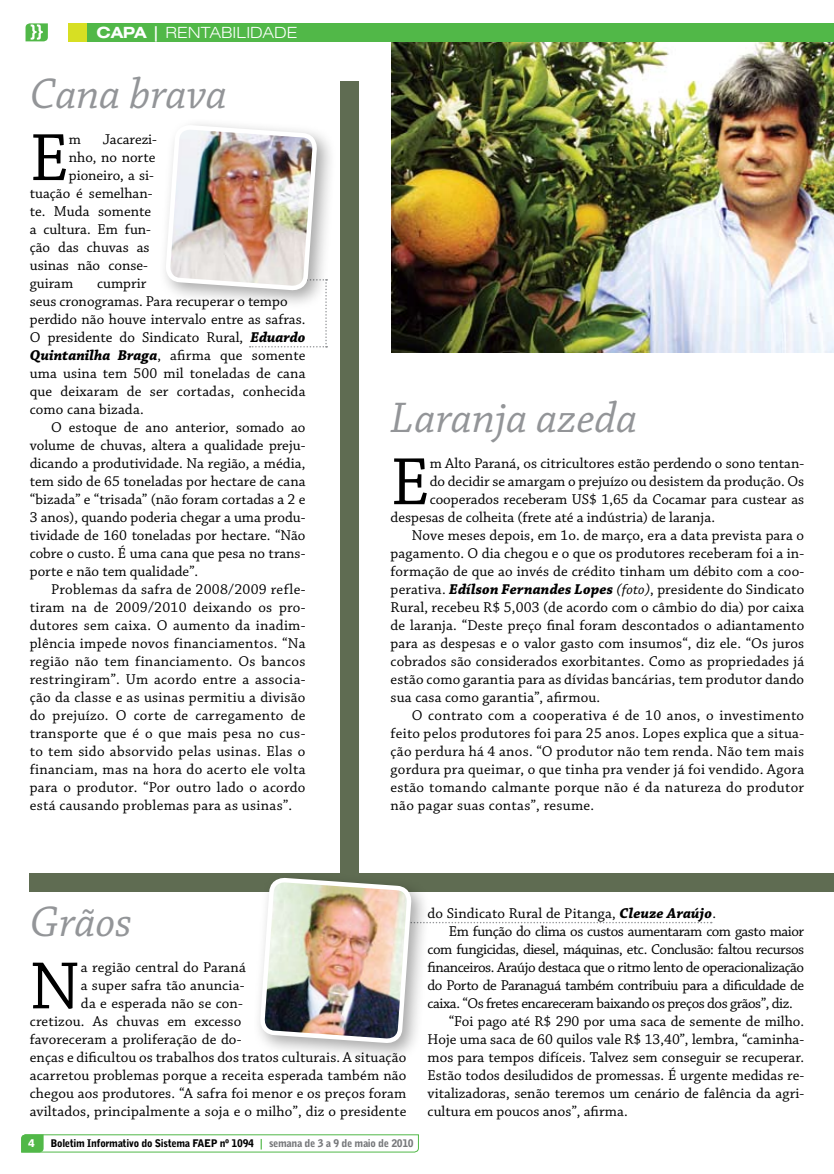
<style>
.page{position:relative;width:834px;height:1174px;background:#fff}
.page>*{position:absolute;margin:0;border:0;box-sizing:border-box;transform-origin:0 0}
.t1{font:70.35px "Chaparral Pro";color:#000}
.t2{font:italic 45px "Chaparral Pro";letter-spacing:.005em;color:#939598}
.t3{font:300 expanded 15.45px "Swiss 721 BT";color:#fff}
.t4{font:15px/18px "Chaparral Pro";letter-spacing:.005em;color:#000;text-align:justify}
.t5{font:15px "Chaparral Pro";letter-spacing:-.03em;color:#000}
.t6{font:800 11.25px "Swiss 721 BT";color:#fff}
.t7{font:900 10.5px "Bell Gothic BT";letter-spacing:-.03em;color:#000}
.s1{font-weight:700}
.s2{font-weight:700;font-style:italic}
.s3{font-style:italic}
.s4{font-family:"Bell Centennial BT Bold Listing";font-weight:400;color:#51b848}
.s5{color:#77787b}
</style>
<div class="page">
<svg style="left:21px;top:1134px;width:398px;height:18px"></svg>
<img style="left:392px;top:41px;width:441px;height:312px">
<div style="left:68px;top:23px;width:765px;height:18px;background:#51b848"></div>
<div style="left:68px;top:23px;width:18px;height:18px;background:#d7df23"></div>
<svg style="left:26px;top:23px;width:22px;height:18px"></svg>
<div style="left:30px;top:873px;width:803px;height:18px;background:#5f6c52"></div>
<div style="left:340px;top:81px;width:18px;height:804px;background:#5f6c52"></div>
<div style="left:157px;top:116px;width:188px;height:203px;background:#000;opacity:.35"></div>
<svg style="left:319px;top:126px;width:8px;height:221px"></svg>
<img style="left:163px;top:41px;width:156px;height:307px">
<div style="left:251px;top:869px;width:188px;height:203px;background:#000;opacity:.35"></div>
<svg style="left:413px;top:879px;width:298px;height:162px"></svg>
<img style="left:258px;top:772px;width:155px;height:376px">
<p class="t3" style="left:97px;top:23px;width:202px"><span class="s1">CAPA |</span> RENTABILIDADE</p>
<h2 class="t2" style="left:30px;top:69px;width:198px">Cana brava</h2>
<h1 class="t1" style="left:30px;top:119px;width:41px">E</h1>
<p class="t4" style="left:69px;top:131px;width:14px">m</p>
<p class="t4" style="left:103px;top:131px;width:56px">Jacarezi-</p>
<p class="t4" style="left:69px;top:149px;width:88px">nho, no norte</p>
<p class="t4" style="left:69px;top:167px;width:87px">pioneiro, a si-</p>
<p class="t4" style="left:30px;top:185px;width:124px">tuação é semelhan-</p>
<p class="t4" style="left:30px;top:203px;width:123px">te. Muda somente</p>
<p class="t4" style="left:30px;top:221px;width:123px">a cultura. Em fun-</p>
<p class="t4" style="left:30px;top:239px;width:121px">ção das chuvas as</p>
<p class="t4" style="left:30px;top:257px;width:120px">usinas não conse-</p>
<p class="t4" style="left:30px;top:275px;width:45px">guiram</p>
<p class="t4" style="left:30px;top:275px;width:277px;text-align:left;text-indent:67px">cumprir<br>seus cronogramas. Para recuperar o tempo perdido não houve intervalo entre as safras.<br>O presidente do Sindicato Rural, <span class="s2">Eduardo Quintanilha Braga</span>, afirma que somente uma usina tem 500 mil toneladas de cana que deixaram de ser cortadas, conhecida como cana bizada.</p>
<p class="t4" style="left:30px;top:419px;width:277px;text-indent:21px">O estoque de ano anterior, somado ao volume de chuvas, altera a qualidade preju&shy;dicando a produtividade. Na região, a média, tem sido de 65 toneladas por hectare de cana “bizada” e “trisada” (não foram cortadas a 2 e 3 anos), quando poderia chegar a uma produ&shy;tividade de 160 toneladas por hectare. “Não cobre o custo. É uma cana que pesa no trans&shy;porte e não tem qualidade”.</p>
<p class="t4" style="left:30px;top:581px;width:277px;text-indent:21px">Problemas da safra de 2008/2009 refle&shy;tiram na de 2009/2010 deixando os pro&shy;dutores sem caixa. O aumento da inadim&shy;plência impede novos financiamentos. “Na região não tem financiamento. Os bancos restringiram”. Um acordo entre a associa&shy;ção da classe e as usinas permitiu a divisão do prejuízo. O corte de carregamento de transporte que é o que mais pesa no cus&shy;to tem sido absorvido pelas usinas. Elas o financiam, mas na hora do acerto ele volta para o produtor. “Por outro lado o acordo está causando problemas para as usinas”.</p>
<h2 class="t2" style="left:390px;top:393px;width:248px">Laranja azeda</h2>
<h1 class="t1" style="left:390px;top:443px;width:41px">E</h1>
<p class="t4" style="left:429px;top:455px;width:376px">m Alto Paraná, os citricultores estão perdendo o sono tentan-</p>
<p class="t4" style="left:429px;top:473px;width:376px">do decidir se amargam o prejuízo ou desistem da produção. Os</p>
<p class="t4" style="left:429px;top:491px;width:376px">cooperados receberam US$ 1,65 da Cocamar para custear as</p>
<p class="t4" style="left:390px;top:509px;width:326px">despesas de colheita (frete até a indústria) de laranja.</p>
<p class="t4" style="left:412px;top:527px;width:394px">Nove meses depois, em 1o. de março, era a data prevista para o</p>
<p class="t4" style="left:390px;top:545px;width:415px">pagamento. O dia chegou e o que os produtores receberam foi a in-</p>
<p class="t4" style="left:390px;top:563px;width:415px">formação de que ao invés de crédito tinham um débito com a coo-</p>
<p class="t4" style="left:390px;top:581px;width:415px">perativa. <span class="s2">Edílson Fernandes Lopes</span> <span class="s3">(foto)</span>, presidente do Sindicato</p>
<p class="t4" style="left:390px;top:599px;width:415px">Rural, recebeu R$ 5,003 (de acordo com o câmbio do dia) por caixa</p>
<p class="t4" style="left:390px;top:617px;width:415px">de laranja. “Deste preço final foram descontados o adiantamento</p>
<p class="t4" style="left:390px;top:635px;width:415px">para as despesas e o valor gasto com insumos“, diz ele. “Os juros</p>
<p class="t4" style="left:390px;top:653px;width:415px">cobrados são considerados exorbitantes. Como as propriedades já</p>
<p class="t4" style="left:390px;top:671px;width:415px">estão como garantia para as dívidas bancárias, tem produtor dando</p>
<p class="t4" style="left:390px;top:689px;width:211px">sua casa como garantia”, afirmou.</p>
<p class="t4" style="left:412px;top:707px;width:393px">O contrato com a cooperativa é de 10 anos, o investimento</p>
<p class="t4" style="left:390px;top:725px;width:415px">feito pelos produtores foi para 25 anos. Lopes explica que a situa-</p>
<p class="t4" style="left:390px;top:743px;width:415px">ção perdura há 4 anos. “O produtor não tem renda. Não tem mais</p>
<p class="t4" style="left:390px;top:761px;width:415px">gordura pra queimar, o que tinha pra vender já foi vendido. Agora</p>
<p class="t4" style="left:390px;top:779px;width:415px">estão tomando calmante porque não é da natureza do produtor</p>
<p class="t4" style="left:390px;top:797px;width:205px">não pagar suas contas”, resume.</p>
<h2 class="t2" style="left:30px;top:897px;width:104px">Grãos</h2>
<h1 class="t1" style="left:30px;top:947px;width:52px">N</h1>
<p class="t4" style="left:81px;top:959px;width:166px">a região central do Paraná</p>
<p class="t4" style="left:81px;top:977px;width:165px">a super safra tão anuncia-</p>
<p class="t4" style="left:81px;top:995px;width:163px">da e esperada não se con-</p>
<p class="t4" style="left:30px;top:1013px;width:213px">cretizou. As chuvas em excesso</p>
<p class="t4" style="left:30px;top:1031px;width:213px">favoreceram a proliferação de do-</p>
<p class="t4" style="left:30px;top:1049px;width:378px">enças e dificultou os trabalhos dos tratos culturais. A situação</p>
<p class="t4" style="left:30px;top:1067px;width:378px">acarretou problemas porque a receita esperada também não</p>
<p class="t4" style="left:30px;top:1085px;width:378px">chegou aos produtores. “A safra foi menor e os preços foram</p>
<p class="t4" style="left:30px;top:1103px;width:378px">aviltados, principalmente a soja e o milho”, diz o presidente</p>
<p class="t6" style="left:28px;top:1136px;width:8px">4</p>
<p class="t7" style="left:51px;top:1137px;width:364px">Boletim Informativo do Sistema FAEP nº 1094 <span class="s4">|</span> <span class="s5">semana de 3 a 9 de maio de 2010</span></p>
<p class="t4" style="left:427px;top:905px;width:290px">do Sindicato Rural de Pitanga, <span class="s2">Cleuze Araújo</span>.</p>
<p class="t5" style="left:449px;top:923px;width:357px">Em função do clima os custos aumentaram com gasto maior</p>
<p class="t5" style="left:427px;top:941px;width:378px">com fungicidas, diesel, máquinas, etc. Conclusão: faltou recursos</p>
<p class="t5" style="left:427px;top:959px;width:378px">financeiros. Araújo destaca que o ritmo lento de operacionalização</p>
<p class="t5" style="left:427px;top:977px;width:378px">do Porto de Paranaguá também contribuiu para a dificuldade de</p>
<p class="t5" style="left:427px;top:995px;width:366px">caixa. “Os fretes encareceram baixando os preços dos grãos”, diz.</p>
<p class="t4" style="left:449px;top:1013px;width:356px">“Foi pago até R$ 290 por uma saca de semente de milho.</p>
<p class="t4" style="left:427px;top:1031px;width:378px">Hoje uma saca de 60 quilos vale R$ 13,40”, lembra, “caminha-</p>
<p class="t4" style="left:427px;top:1049px;width:378px">mos para tempos difíceis. Talvez sem conseguir se recuperar.</p>
<p class="t4" style="left:427px;top:1067px;width:378px">Estão todos desiludidos de promessas. É urgente medidas re-</p>
<p class="t4" style="left:427px;top:1085px;width:378px">vitalizadoras, senão teremos um cenário de falência da agri-</p>
<p class="t4" style="left:427px;top:1103px;width:202px">cultura em poucos anos”, afirma.</p>
</div>
